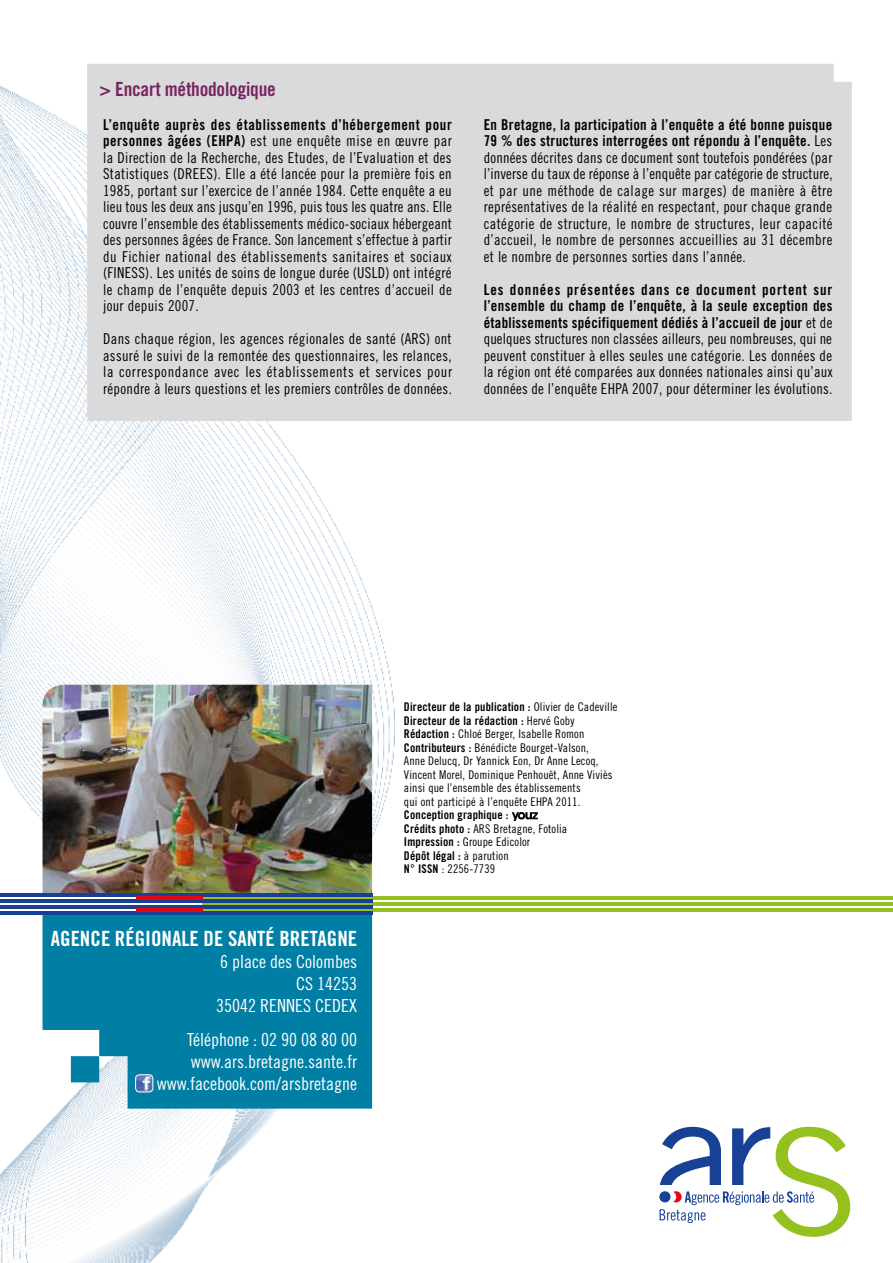
<style>
.page{position:relative;width:893px;height:1263px;background:#fff}
.page>*{position:absolute;margin:0;border:0;box-sizing:border-box;transform-origin:0 0}
.t1{font:21px "Trade Gothic LT Std Bd Cn 20";color:#fff}
.t2{font:19.5px "Trade Gothic LT Std Bd Cn 20";letter-spacing:-.01em;color:#762461}
.t3{font:18px/21.8px "Trade Gothic LT Std Cn 18";color:#fff;text-align:right}
.t4{font:15px/16.5px "Trade Gothic LT Std Cn 18";letter-spacing:.02em;color:#000;text-align:justify}
.t5{font:15px/16.5px "Trade Gothic LT Std Bd Cn 20";letter-spacing:.02em;color:#000}
.t6{font:15px "Trade Gothic LT Std Bd Cn 20";letter-spacing:.045em;color:#000}
.t7{font:12px/13.5px "Trade Gothic LT Std Cn 18";letter-spacing:.01em;color:#000}
.t8{font:12px/13.5px "Trade Gothic LT Std Bd Cn 20";letter-spacing:.01em;color:#000}
.s1{font-family:"Trade Gothic LT Std Bd Cn 20"}
.s2{font-family:"Trade Gothic LT Std Cn 18"}
</style>
<div class="page">
<img style="left:0;top:85px;width:395px;height:1178px">
<svg style="left:0;top:897px;width:893px;height:17px"></svg>
<svg style="left:43px;top:914px;width:329px;height:194px;background:#1387aa"></svg>
<hr style="left:203px;top:908px;width:690px;height:3px;background:#95c11f">
<hr style="left:203px;top:902px;width:690px;height:3px;background:#95c11f">
<hr style="left:203px;top:896px;width:690px;height:3px;background:#95c11f">
<hr style="left:0;top:893px;width:372px;height:3px;background:#164194">
<hr style="left:0;top:905px;width:372px;height:3px;background:#164194">
<hr style="left:0;top:911px;width:372px;height:3px;background:#164194">
<hr style="left:0;top:899px;width:372px;height:3px;background:#164194">
<hr style="left:136px;top:908px;width:67px;height:3px;background:#e30613">
<hr style="left:136px;top:896px;width:67px;height:3px;background:#e30613">
<svg style="left:659px;top:1127px;width:191px;height:110px"></svg>
<svg style="left:512px;top:812px;width:26px;height:9px"></svg>
<img style="left:136px;top:1075px;width:17px;height:17px">
<div style="left:135px;top:1074px;width:18px;height:18px;border:1px solid #fff;border-radius:4px"></div>
<img style="left:43px;top:685px;width:329px;height:208px">
<div style="left:87px;top:64px;width:765px;height:357px;background:#dadada"></div>
<h2 class="t2" style="left:100px;top:77px;width:178px">&gt; Encart méthodologique</h2>
<p class="t6" style="left:103px;top:115px;width:350px">L’enquête auprès des établissements d’hébergement pour</p>
<p class="t4" style="left:103px;top:133px;width:350px"><span class="s1">personnes âgées (EHPA)</span> est une enquête mise en œuvre par la Direction de la Recherche, des Etudes, de l’Evaluation et des Statistiques (DREES). Elle a été lancée pour la première fois en 1985, portant sur l’exercice de l’année 1984. Cette enquête a eu lieu tous les deux ans jusqu’en 1996, puis tous les quatre ans. Elle couvre l’ensemble des établissements médico-sociaux hébergeant des personnes âgées de France. Son lancement s’effectue à partir du Fichier national des établissements sanitaires et sociaux (FINESS). Les unités de soins de longue durée (USLD) ont intégré le champ de l’enquête depuis 2003 et les centres d’accueil de jour depuis 2007.</p>
<p class="t4" style="left:103px;top:331px;width:350px">Dans chaque région, les agences régionales de santé (ARS) ont assuré le suivi de la remontée des questionnaires, les relances, la correspondance avec les établissements et services pour répondre à leurs questions et les premiers contrôles de données.</p>
<p class="t5" style="left:484px;top:116px;width:350px">En Bretagne, la participation à l’enquête a été bonne puisque<br>79 % des structures interrogées ont répondu à l’enquête. <span class="s2">Les</span></p>
<p class="t4" style="left:484px;top:149px;width:350px">données décrites dans ce document sont toutefois pondérées (par l’inverse du taux de réponse à l’enquête par catégorie de structure, et par une méthode de calage sur marges) de manière à être représentatives de la réalité en respectant, pour chaque grande catégorie de structure, le nombre de structures, leur capacité d’accueil, le nombre de personnes accueillies au 31 décembre et le nombre de personnes sorties dans l’année.</p>
<p class="t5" style="left:484px;top:281px;width:350px;text-align:justify">Les données présentées dans ce document portent sur l’ensemble du champ de l’enquête, à la seule exception des établissements spécifiquement dédiés à l’accueil de jour <span class="s2">et de</span></p>
<p class="t4" style="left:484px;top:331px;width:350px">quelques structures non classées ailleurs, peu nombreuses, qui ne peuvent constituer à elles seules une catégorie. Les données de la région ont été comparées aux données nationales ainsi qu’aux données de l’enquête EHPA 2007, pour déterminer les évolutions.</p>
<h1 class="t1" style="left:51px;top:926px;width:308px">AGENCE RÉGIONALE DE SANTÉ BRETAGNE</h1>
<p class="t3" style="left:216px;top:951px;width:142px">6 place des Colombes<br>CS 14253<br>35042 RENNES CEDEX</p>
<p class="t3" style="left:157px;top:1029px;width:202px">Téléphone : 02 90 08 80 00 www.ars.bretagne.sante.fr www.facebook.com/arsbretagne</p>
<p class="t8" style="left:404px;top:700px;width:215px">Directeur de la publication : <span class="s2">Olivier de Cadeville<br></span>Directeur de la rédaction : <span class="s2">Hervé Goby</span></p>
<p class="t7" style="left:404px;top:727px;width:210px"><span class="s1">Rédaction :</span> Chloé Berger, Isabelle Romon <span class="s1">Contributeurs :</span> Bénédicte Bourget-Valson, Anne Delucq, Dr Yannick Eon, Dr Anne Lecoq, Vincent Morel, Dominique Penhouët, Anne Viviès ainsi que l’ensemble des établissements<br>qui ont participé à l’enquête EHPA 2011.</p>
<p class="t8" style="left:404px;top:808px;width:106px">Conception graphique :</p>
<p class="t7" style="left:404px;top:822px;width:165px"><span class="s1">Crédits photo :</span> ARS Bretagne, Fotolia<br><span class="s1">Impression :</span> Groupe Edicolor</p>
<p class="t8" style="left:404px;top:849px;width:106px">Dépôt légal : <span class="s2">à parution</span></p>
<p class="t7" style="left:404px;top:862px;width:93px"><span class="s1">N° ISSN</span> : 2256-7739</p>
</div>
